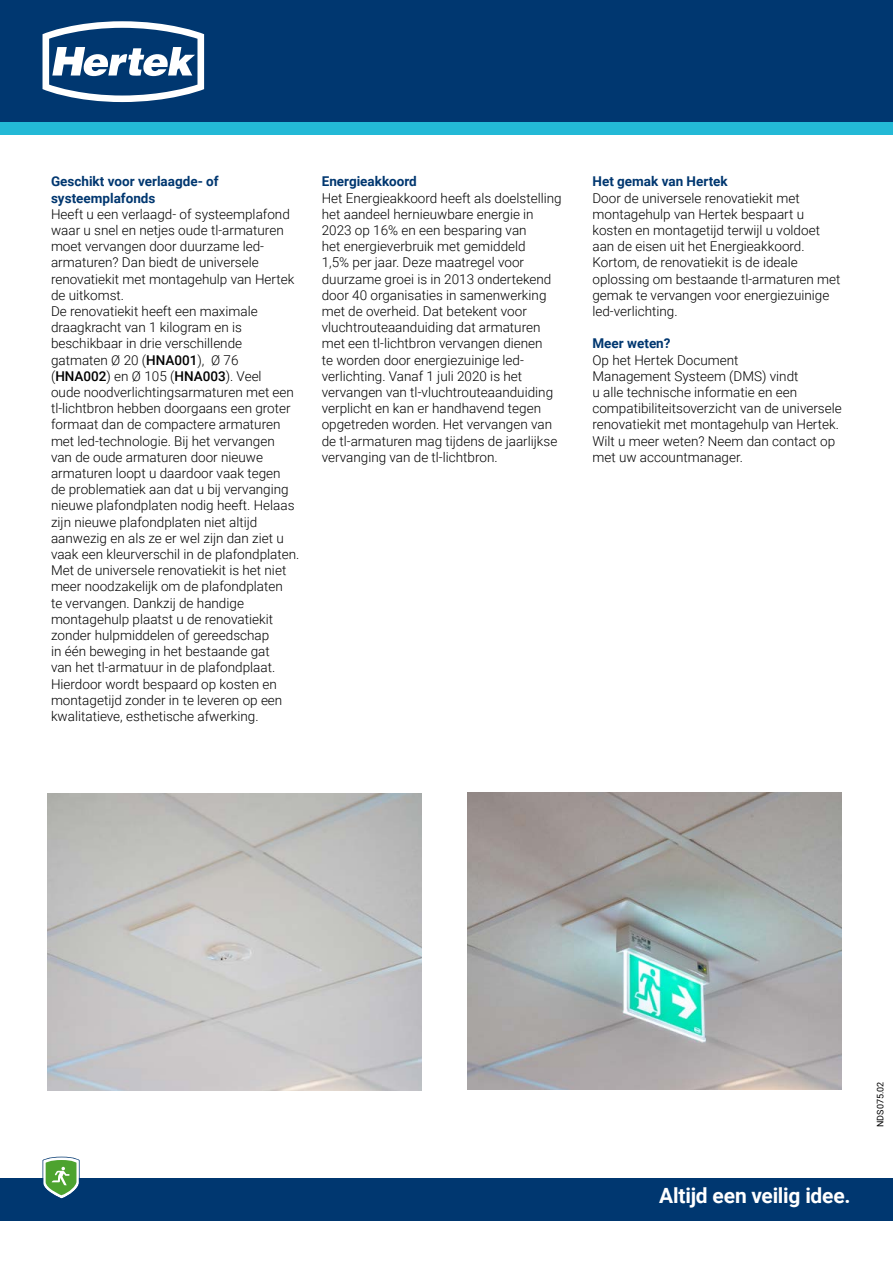
<style>
.page{position:relative;width:893px;height:1263px;background:#fff}
.page>*{position:absolute;margin:0;border:0;box-sizing:border-box;transform-origin:0 0}
.t1{font:700 21px "Roboto";letter-spacing:-.01em;color:#fff}
.t2{font:300 13.5px/16.2px "Roboto";color:#000}
.t3{font:700 13.5px/16.2px "Roboto";color:#003770}
.t4{font:9px "Roboto";color:#000}
.s1{font-weight:500}
</style>
<div class="page">
<div style="left:0;top:0;width:893px;height:122px;background:#003770"></div>
<svg style="left:43px;top:21px;width:161px;height:81px"></svg>
<div style="left:0;top:122px;width:893px;height:13px;background:#23b9d6"></div>
<div style="left:0;top:1178px;width:893px;height:42px;background:#003770"></div>
<svg style="left:43px;top:1157px;width:37px;height:42px"></svg>
<img style="left:48px;top:793px;width:374px;height:298px">
<img style="left:468px;top:792px;width:374px;height:298px">
<p class="t3" style="left:51px;top:173px;width:169px">Geschikt voor verlaagde- of systeemplafonds</p>
<p class="t2" style="left:51px;top:205px;width:250px">Heeft u een verlaagd- of systeemplafond waar u snel en netjes oude tl-armaturen moet vervangen door duurzame led&shy;armaturen? Dan biedt de universele renovatiekit met montagehulp van Hertek de uitkomst.<br>De renovatiekit heeft een maximale draagkracht van 1 kilogram en is beschikbaar in drie verschillende gatmaten Ø 20 (<span class="s1">HNA001</span>), Ø 76 (<span class="s1">HNA002</span>) en Ø 105 (<span class="s1">HNA003</span>). Veel<br>oude noodverlichtingsarmaturen met een tl-lichtbron hebben doorgaans een groter formaat dan de compactere armaturen met led-technologie. Bij het vervangen<br>van de oude armaturen door nieuwe armaturen loopt u daardoor vaak tegen<br>de problematiek aan dat u bij vervanging nieuwe plafondplaten nodig heeft. Helaas zijn nieuwe plafondplaten niet altijd aanwezig en als ze er wel zijn dan ziet u vaak een kleurverschil in de plafondplaten.<br>Met de universele renovatiekit is het niet meer noodzakelijk om de plafondplaten<br>te vervangen. Dankzij de handige montagehulp plaatst u de renovatiekit zonder hulpmiddelen of gereedschap<br>in één beweging in het bestaande gat<br>van het tl-armatuur in de plafondplaat.<br>Hierdoor wordt bespaard op kosten en montagetijd zonder in te leveren op een kwalitatieve, esthetische afwerking.</p>
<p class="t3" style="left:322px;top:173px;width:97px">Energieakkoord</p>
<p class="t2" style="left:322px;top:189px;width:241px">Het Energieakkoord heeft als doelstelling het aandeel hernieuwbare energie in 2023 op 16% en een besparing van<br>het energieverbruik met gemiddeld<br>1,5% per jaar. Deze maatregel voor duurzame groei is in 2013 ondertekend door 40 organisaties in samenwerking met de overheid. Dat betekent voor vluchtrouteaanduiding dat armaturen met een tl-lichtbron vervangen dienen<br>te worden door energiezuinige led&shy;verlichting. Vanaf 1 juli 2020 is het vervangen van tl-vluchtrouteaanduiding verplicht en kan er handhavend tegen opgetreden worden. Het vervangen van de tl-armaturen mag tijdens de jaarlijkse vervanging van de tl-lichtbron.</p>
<p class="t3" style="left:592px;top:173px;width:137px">Het gemak van Hertek</p>
<p class="t2" style="left:592px;top:189px;width:249px">Door de universele renovatiekit met montagehulp van Hertek bespaart u kosten en montagetijd terwijl u voldoet aan de eisen uit het Energieakkoord.<br>Kortom, de renovatiekit is de ideale oplossing om bestaande tl-armaturen met gemak te vervangen voor energiezuinige led-verlichting.</p>
<p class="t3" style="left:592px;top:335px;width:80px">Meer weten?</p>
<p class="t2" style="left:592px;top:351px;width:251px">Op het Hertek Document<br>Management Systeem (DMS) vindt<br>u alle technische informatie en een compatibiliteitsoverzicht van de universele renovatiekit met montagehulp van Hertek.<br>Wilt u meer weten? Neem dan contact op met uw accountmanager.</p>
<h1 class="t1" style="left:659px;top:1181px;width:193px">Altijd een veilig idee.</h1>
<p class="t4" style="left:874px;top:1127px;width:47px;rotate:-90deg">NDS075.02</p>
</div>
